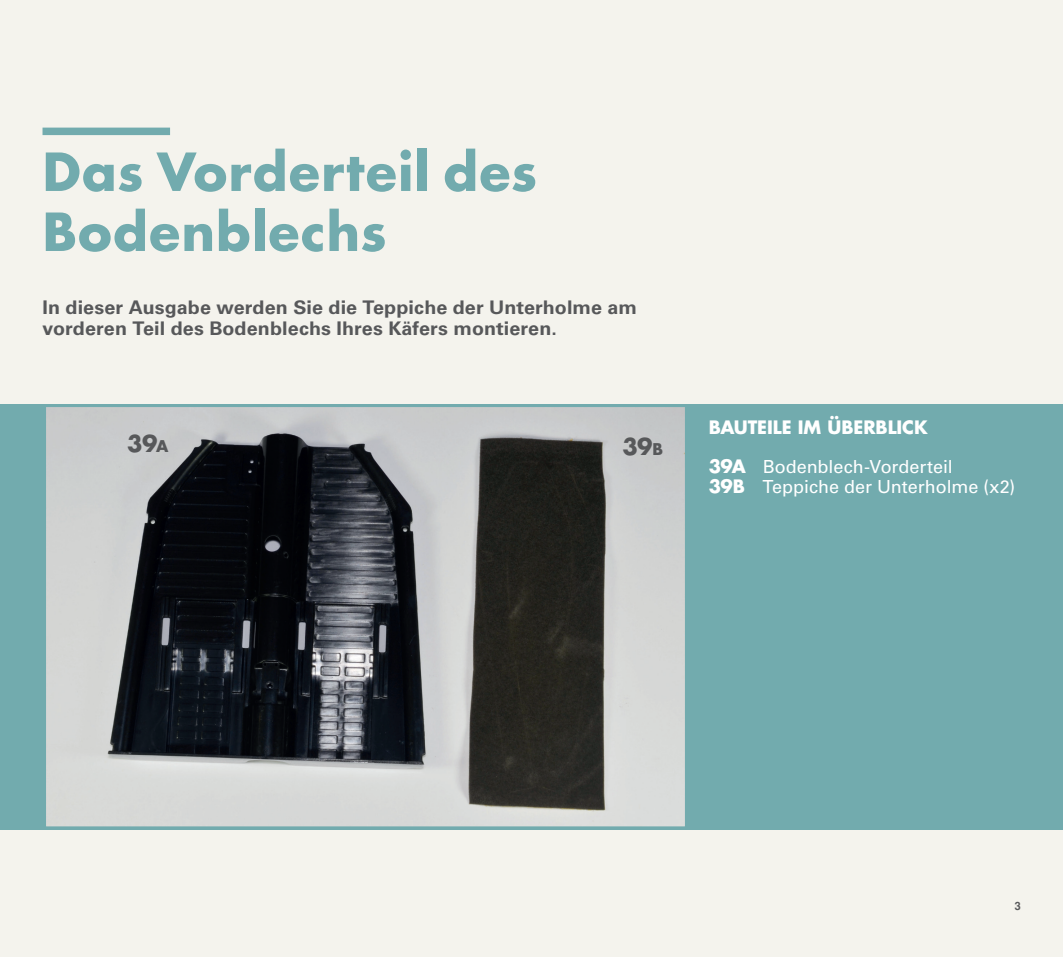
<style>
.page{position:relative;width:1063px;height:957px;background:#f4f3ed}
.page>*{position:absolute;margin:0;border:0;box-sizing:border-box;transform-origin:0 0}
.MONTAGGIO_TITOLO{font:700 51px/60px "Futura Std";letter-spacing:.02em;color:#72abae}
.MONTAGGIO_foto_pezzi{font:700 22.5px "Futura Std";color:#57585a}
.SOMMARIETTO{font:700 18.75px/21px "Univers LT Std";letter-spacing:.005em;color:#57585a;scale:1.05 1}
.MONTAGGIO_PEZZI{font:18px "Univers LT Std";color:#fff}
.ELENCO_PEZZI_TITOLO{font:700 18px "Futura Std";letter-spacing:-.005em;color:#fff}
.t1{font:12px "Coolvetica Rg";color:#57585a}
.s1{font-size:15.75px}
.s2{font-family:"Futura Std";font-weight:700}
</style>
<div class="page">
<div style="left:43px;top:128px;width:127px;height:7px;background:#72abae"></div>
<div style="left:0;top:404px;width:1063px;height:425px;background:#72abae"></div>
<img style="left:47px;top:408px;width:637px;height:417px">
<div style="left:43px;top:404px;width:645px;height:425px;border:3px solid #72abae"></div>
<p class="MONTAGGIO_TITOLO" style="left:43px;top:141px;width:496px">Das Vorderteil des<br>Bodenblechs</p>
<p class="SOMMARIETTO" style="left:43px;top:297px;width:568px">In dieser Ausgabe werden Sie die Teppiche der Unterholme am vorderen Teil des Bodenblechs Ihres Käfers montieren.</p>
<p class="MONTAGGIO_foto_pezzi" style="left:127px;top:428px;width:43px">39<span class="s1">a</span></p>
<p class="MONTAGGIO_foto_pezzi" style="left:623px;top:431px;width:42px">39<span class="s1">b</span></p>
<p class="ELENCO_PEZZI_TITOLO" style="left:709px;top:415px;width:221px">BAUTEILE IM ÜBERBLICK</p>
<p class="MONTAGGIO_PEZZI" style="left:709px;top:456px;width:246px"><span class="s2">39A</span> Bodenblech-Vorderteil</p>
<p class="MONTAGGIO_PEZZI" style="left:709px;top:475px;width:308px"><span class="s2">39B</span> Teppiche der Unterholme (x2)</p>
<p class="t1" style="left:1015px;top:898px;width:7px">3</p>
</div>
